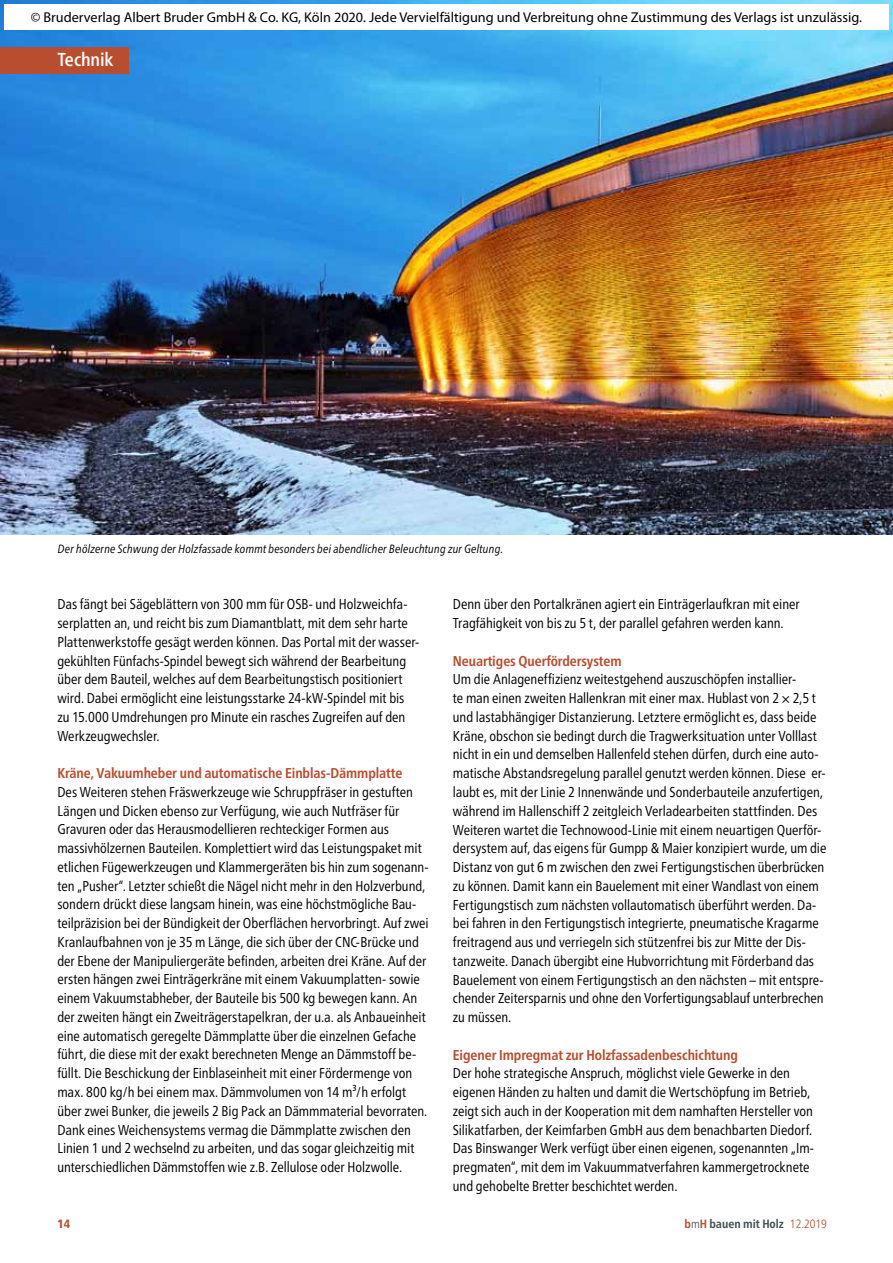
<style>
.page{position:relative;width:893px;height:1263px;background:#fff}
.page>*{position:absolute;margin:0;border:0;box-sizing:border-box;transform-origin:0 0}
.t1{font:500 condensed 18.75px "Frutiger Neue LT Pro";letter-spacing:-.01em;color:#fff}
.t2{font:condensed 14.25px/18.8px "Frutiger Neue LT Pro";letter-spacing:-.005em;color:#000}
.t3{font:700 condensed 14.25px "Frutiger Neue LT Pro";letter-spacing:-.005em;color:#b94d30}
.t4{font:14.25px "Myriad Pro";color:#000}
.t5{font:italic condensed 12px "Frutiger Neue LT Pro";letter-spacing:.015em;color:#000}
.t6{font:700 condensed 12px "Frutiger Neue LT Pro";color:#3e5052}
.t7{font:800 condensed 12px "Frutiger Neue LT Pro";color:#b94d30}
.s1{color:#b94d30}
.s2{font-weight:300}
.s3{font-weight:300;color:#b94d30}
</style>
<div class="page">
<img style="left:0;top:0;width:893px;height:534px">
<div style="left:0;top:47px;width:128px;height:26px;background:#b94d30"></div>
<div style="left:4px;top:4px;width:885px;height:26px;background:#fff"></div>
<p class="t4" style="left:31px;top:9px;width:833px">© Bruderverlag Albert Bruder GmbH &amp; Co. KG, Köln 2020. Jede Vervielfältigung und Verbreitung ohne Zustimmung des Verlags ist unzulässig.</p>
<h1 class="t1" style="left:57px;top:48px;width:57px">Technik</h1>
<p class="t5" style="left:58px;top:542px;width:447px">Der hölzerne Schwung der Holzfassade kommt besonders bei abendlicher Beleuchtung zur Geltung.</p>
<p class="t2" style="left:57px;top:595px;width:363px">Das fängt bei Sägeblättern von 300 mm für OSB- und Holzweichfa&shy;serplatten an, und reicht bis zum Diamantblatt, mit dem sehr harte Plattenwerkstoffe gesägt werden können. Das Portal mit der wasser&shy;gekühlten Fünfachs-Spindel bewegt sich während der Bearbeitung über dem Bauteil, welches auf dem Bearbeitungstisch positioniert wird. Dabei ermöglicht eine leistungsstarke 24-kW-Spindel mit bis zu 15.000 Umdrehungen pro Minute ein rasches Zugreifen auf den Werkzeugwechsler.</p>
<p class="t3" style="left:57px;top:765px;width:347px">Kräne, Vakuumheber und automatische Einblas-Dämmplatte</p>
<p class="t2" style="left:57px;top:782px;width:373px">Des Weiteren stehen Fräswerkzeuge wie Schruppfräser in gestuften Längen und Dicken ebenso zur Verfügung, wie auch Nutfräser für Gravuren oder das Herausmodellieren rechteckiger Formen aus massivhölzernen Bauteilen. Komplettiert wird das Leistungspaket mit etlichen Fügewerkzeugen und Klammergeräten bis hin zum sogenann&shy;ten „Pusher“. Letzter schießt die Nägel nicht mehr in den Holzverbund, sondern drückt diese langsam hinein, was eine höchstmögliche Bau&shy;teilpräzision bei der Bündigkeit der Oberflächen hervorbringt. Auf zwei Kranlaufbahnen von je 35 m Länge, die sich über der CNC-Brücke und der Ebene der Manipuliergeräte befinden, arbeiten drei Kräne. Auf der ersten hängen zwei Einträgerkräne mit einem Vakuumplatten- sowie einem Vakuumstabheber, der Bauteile bis 500 kg bewegen kann. An der zweiten hängt ein Zweiträgerstapelkran, der u.a. als Anbaueinheit eine automatisch geregelte Dämmplatte über die einzelnen Gefache führt, die diese mit der exakt berechneten Menge an Dämmstoff be&shy;füllt. Die Beschickung der Einblaseinheit mit einer Fördermenge von max. 800 kg/h bei einem max. Dämmvolumen von 14 m³/h erfolgt über zwei Bunker, die jeweils 2 Big Pack an Dämmmaterial bevorraten.<br>Dank eines Weichensystems vermag die Dämmplatte zwischen den Linien 1 und 2 wechselnd zu arbeiten, und das sogar gleichzeitig mit unterschiedlichen Dämmstoffen wie z.B. Zellulose oder Holzwolle.</p>
<p class="t2" style="left:453px;top:595px;width:348px">Denn über den Portalkränen agiert ein Einträgerlaufkran mit einer<br>Tragfähigkeit von bis zu 5 t, der parallel gefahren werden kann.</p>
<p class="t3" style="left:453px;top:652px;width:170px">Neuartiges Querfördersystem</p>
<p class="t2" style="left:453px;top:670px;width:375px">Um die Anlageneffizienz weitestgehend auszuschöpfen installier-<br>te man einen zweiten Hallenkran mit einer max. Hublast von 2 × 2,5 t und lastabhängiger Distanzierung. Letztere ermöglicht es, dass beide Kräne, obschon sie bedingt durch die Tragwerksituation unter Volllast nicht in ein und demselben Hallenfeld stehen dürfen, durch eine auto&shy;matische Abstandsregelung parallel genutzt werden können. Diese er&shy;laubt es, mit der Linie 2 Innenwände und Sonderbauteile anzufertigen, während im Hallenschiff 2 zeitgleich Verladearbeiten stattfinden. Des Weiteren wartet die Technowood-Linie mit einem neuartigen Querför&shy;dersystem auf, das eigens für Gumpp &amp; Maier konzipiert wurde, um die Distanz von gut 6 m zwischen den zwei Fertigungstischen überbrücken zu können. Damit kann ein Bauelement mit einer Wandlast von einem Fertigungstisch zum nächsten vollautomatisch überführt werden. Da&shy;bei fahren in den Fertigungstisch integrierte, pneumatische Kragarme freitragend aus und verriegeln sich stützenfrei bis zur Mitte der Dis&shy;tanzweite. Danach übergibt eine Hubvorrichtung mit Förderband das Bauelement von einem Fertigungstisch an den nächsten – mit entspre&shy;chender Zeitersparnis und ohne den Vorfertigungsablauf unterbrechen zu müssen.</p>
<p class="t3" style="left:453px;top:1046px;width:287px">Eigener Impregmat zur Holzfassadenbeschichtung</p>
<p class="t2" style="left:453px;top:1064px;width:363px">Der hohe strategische Anspruch, möglichst viele Gewerke in den eigenen Händen zu halten und damit die Wertschöpfung im Betrieb, zeigt sich auch in der Kooperation mit dem namhaften Hersteller von Silikatfarben, der Keimfarben GmbH aus dem benachbarten Diedorf.<br>Das Binswanger Werk verfügt über einen eigenen, sogenannten „Im&shy;pregmaten“, mit dem im Vakuummatverfahren kammergetrocknete und gehobelte Bretter beschichtet werden.</p>
<p class="t7" style="left:57px;top:1217px;width:14px">14</p>
<p class="t6" style="left:684px;top:1217px;width:144px"><span class="s1">b</span><span class="s2">m</span><span class="s1">H</span> bauen mit Holz <span class="s3">12.2019</span></p>
</div>
